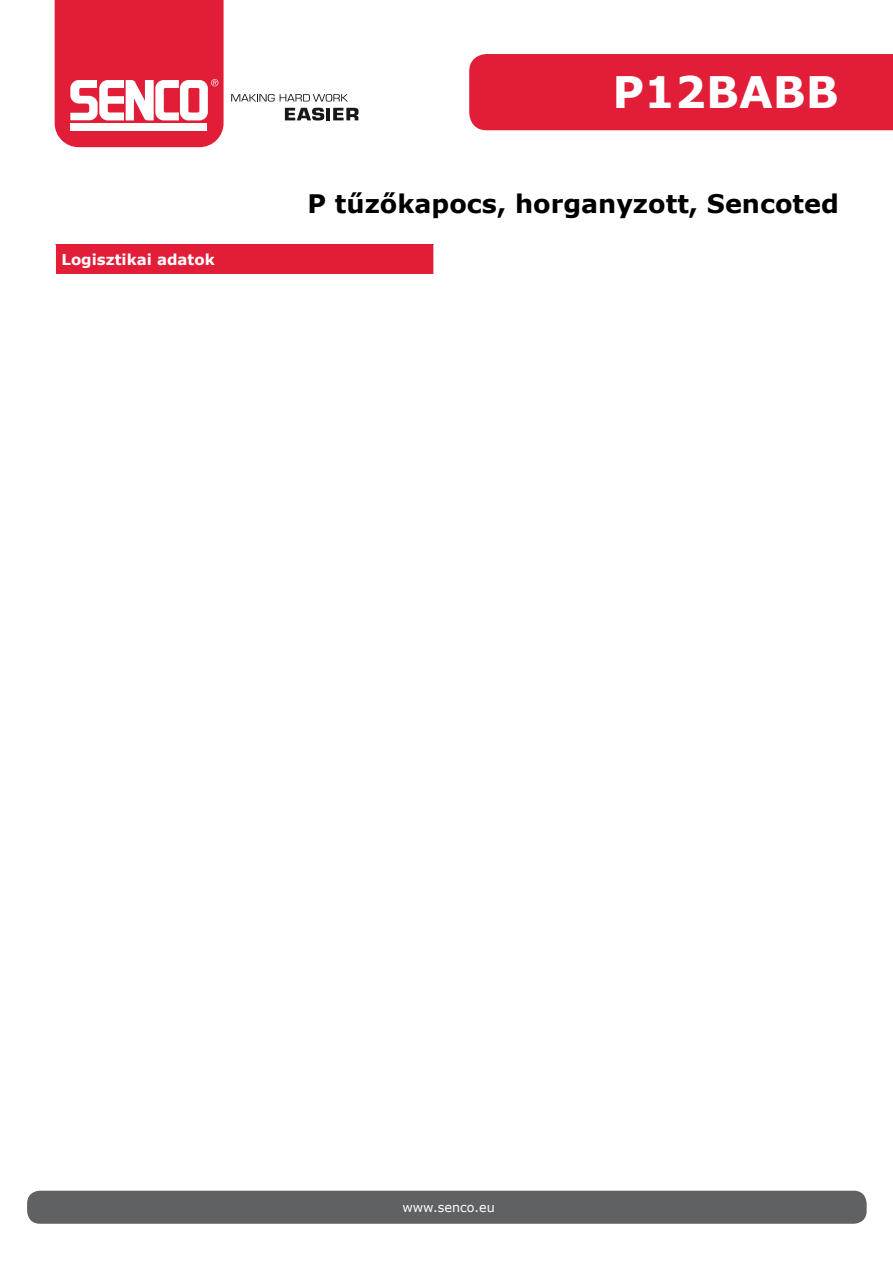
<style>
.page{position:relative;width:893px;height:1263px;background:#fff}
.page>*{position:absolute;margin:0;border:0;box-sizing:border-box;transform-origin:0 0}
.t1{font:700 43.5px "Verdana";color:#fff}
.t2{font:700 25.5px "Verdana";color:#000}
.t3{font:700 15px "Verdana";color:#fff}
.t4{font:12.75px "Verdana";color:#fff}
</style>
<div class="page">
<div style="left:27px;top:1191px;width:840px;height:33px;background:#5f6162;border-radius:13px"></div>
<div style="left:55px;top:244px;width:379px;height:30px;background:#e21d38"></div>
<hr style="left:55px;top:244px;width:1px;height:30px;background:#fff">
<hr style="left:433px;top:244px;width:1px;height:30px;background:#fff">
<svg style="left:231px;top:94px;width:117px;height:8px"></svg>
<svg style="left:285px;top:108px;width:74px;height:12px"></svg>
<svg style="left:55px;top:0;width:169px;height:147px"></svg>
<div style="left:469px;top:54px;width:424px;height:76px;background:#e21d38"></div>
<p class="t3" style="left:61px;top:250px;width:155px">Logisztikai adatok</p>
<h1 class="t1" style="left:612px;top:64px;width:228px">P12BABB</h1>
<p class="t2" style="left:308px;top:187px;width:533px">P tűzőkapocs, horganyzott, Sencoted</p>
<p class="t4" style="left:402px;top:1199px;width:94px">www.senco.eu</p>
</div>
